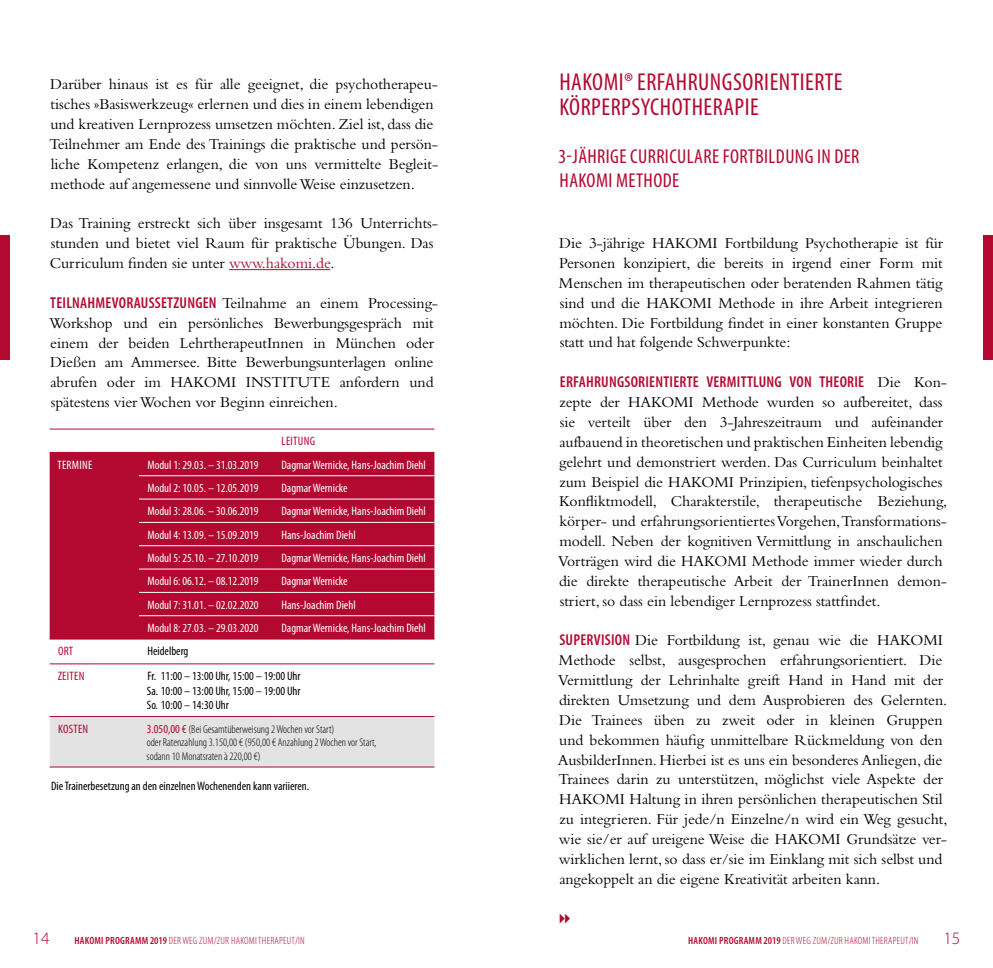
<style>
.page{position:relative;width:993px;height:968px;background:#fff}
.page>*{position:absolute;margin:0;border:0;box-sizing:border-box;transform-origin:0 0}
.t1{font:condensed 24.5px/24.5px "Myriad Pro";letter-spacing:.02em;color:#b30931}
.t2{font:condensed 20.12px/24.2px "Myriad Pro";letter-spacing:.02em;color:#b30931}
.t3{font:300 17.5px "Myriad Pro";color:#b30931}
.t4{font:15.75px/19.8px "Bembo";letter-spacing:-.005em;color:#000}
.t5{font:600 condensed 15.75px "Myriad Pro";letter-spacing:.015em;color:#b30931}
.t6{font:condensed 12.25px "Myriad Pro";color:#fff}
.t7{font:condensed 12.25px/14.7px "Myriad Pro";color:#000;text-align:justify}
.t8{font:condensed 12.25px "Myriad Pro";letter-spacing:.02em;color:#b30931}
.t9{font:condensed 12.25px "Myriad Pro";letter-spacing:.02em;color:#fff}
.t10{font:300 condensed 11.38px/13.7px "Myriad Pro";color:#000}
.t11{font:300 condensed 10.5px "Myriad Pro";letter-spacing:.02em;color:#b30931}
.s1{color:#b30931}
.s2{font-family:"Myriad Pro";font-weight:600;font-stretch:condensed;color:#b30931}
.s3{font-weight:400;font-size:12.25px;color:#b30931}
.s4{font-family:"Bembo";font-weight:400;font-stretch:normal;color:#000}
.s5{font-weight:600}
</style>
<div class="page">
<hr style="left:229px;top:269px;width:101px;height:1px;background:#b30931">
<div style="left:50px;top:453px;width:384px;height:185px;background:#b30931"></div>
<div style="left:50px;top:717px;width:384px;height:49px;background:#e3e3e3"></div>
<hr style="left:50px;top:428px;width:89px;height:1px;background:#b30931">
<hr style="left:139px;top:428px;width:134px;height:1px;background:#b30931">
<hr style="left:273px;top:428px;width:161px;height:1px;background:#b30931">
<hr style="left:139px;top:475px;width:134px;height:1px;background:#fff">
<hr style="left:273px;top:475px;width:161px;height:1px;background:#fff">
<hr style="left:139px;top:498px;width:134px;height:1px;background:#fff">
<hr style="left:273px;top:498px;width:161px;height:1px;background:#fff">
<hr style="left:139px;top:522px;width:134px;height:1px;background:#fff">
<hr style="left:273px;top:522px;width:161px;height:1px;background:#fff">
<hr style="left:139px;top:545px;width:134px;height:1px;background:#fff">
<hr style="left:273px;top:545px;width:161px;height:1px;background:#fff">
<hr style="left:139px;top:568px;width:134px;height:1px;background:#fff">
<hr style="left:273px;top:568px;width:161px;height:1px;background:#fff">
<hr style="left:139px;top:615px;width:134px;height:1px;background:#fff">
<hr style="left:273px;top:615px;width:161px;height:1px;background:#fff">
<hr style="left:50px;top:638px;width:89px;height:1px;background:#b30931">
<hr style="left:139px;top:638px;width:134px;height:1px;background:#b30931">
<hr style="left:273px;top:638px;width:161px;height:1px;background:#b30931">
<hr style="left:50px;top:663px;width:89px;height:1px;background:#b30931">
<hr style="left:139px;top:663px;width:134px;height:1px;background:#b30931">
<hr style="left:273px;top:663px;width:161px;height:1px;background:#b30931">
<hr style="left:50px;top:716px;width:89px;height:1px;background:#b30931">
<hr style="left:139px;top:716px;width:134px;height:1px;background:#b30931">
<hr style="left:273px;top:716px;width:161px;height:1px;background:#b30931">
<hr style="left:50px;top:766px;width:89px;height:1px;background:#b30931">
<hr style="left:139px;top:766px;width:134px;height:1px;background:#b30931">
<hr style="left:273px;top:766px;width:161px;height:1px;background:#b30931">
<hr style="left:139px;top:592px;width:134px;height:1px;background:#fff">
<hr style="left:273px;top:592px;width:161px;height:1px;background:#fff">
<hr style="left:50px;top:452px;width:89px;height:1px;background:#b30931">
<hr style="left:139px;top:452px;width:134px;height:1px;background:#b30931">
<hr style="left:273px;top:452px;width:161px;height:1px;background:#b30931">
<div style="left:982px;top:236px;width:10px;height:124px;background:#b30931"></div>
<div style="left:0;top:236px;width:10px;height:124px;background:#b30931"></div>
<p class="t4" style="left:49px;top:74px;width:390px">Darüber hinaus ist es für alle geeignet, die psychotherapeu&shy;tisches »Basiswerkzeug« erlernen und dies in einem lebendigen und kreativen Lernprozess umsetzen möchten. Ziel ist, dass die Teilnehmer am Ende des Trainings die praktische und persön&shy;liche Kompetenz erlangen, die von uns vermittelte Begleit&shy;methode auf angemessene und sinnvolle Weise einzusetzen.</p>
<p class="t4" style="left:50px;top:213px;width:390px">Das Training erstreckt sich über insgesamt 136 Unterrichts&shy;stunden und bietet viel Raum für praktische Übungen. Das<br>Curriculum finden sie unter <span class="s1">www.hakomi.de</span>.</p>
<p class="t4" style="left:49px;top:292px;width:390px"><span class="s2">TEILNAHMEVORAUSSETZUNGEN</span> Teilnahme an einem Processing-Workshop und ein persönliches Bewerbungsgespräch mit einem der beiden LehrtherapeutInnen in München oder Dießen am Ammersee. Bitte Bewerbungsunterlagen online abrufen oder im HAKOMI INSTITUTE anfordern und spätestens vier Wochen vor Beginn einreichen.</p>
<p class="t8" style="left:281px;top:434px;width:35px">LEITUNG</p>
<p class="t9" style="left:57px;top:458px;width:36px">TERMINE</p>
<p class="t6" style="left:147px;top:458px;width:113px">Modul 1: 29.03. – 31.03.2019</p>
<p class="t6" style="left:281px;top:458px;width:146px">Dagmar Wernicke, Hans-Joachim Diehl</p>
<p class="t6" style="left:147px;top:481px;width:113px">Modul 2: 10.05. – 12.05.2019</p>
<p class="t6" style="left:281px;top:481px;width:67px">Dagmar Wernicke</p>
<p class="t6" style="left:147px;top:504px;width:113px">Modul 3: 28.06. – 30.06.2019</p>
<p class="t6" style="left:281px;top:504px;width:146px">Dagmar Wernicke, Hans-Joachim Diehl</p>
<p class="t6" style="left:147px;top:528px;width:113px">Modul 4: 13.09. – 15.09.2019</p>
<p class="t6" style="left:281px;top:528px;width:76px">Hans-Joachim Diehl</p>
<p class="t6" style="left:147px;top:551px;width:113px">Modul 5: 25.10. – 27.10.2019</p>
<p class="t6" style="left:281px;top:551px;width:146px">Dagmar Wernicke, Hans-Joachim Diehl</p>
<p class="t6" style="left:147px;top:574px;width:113px">Modul 6: 06.12. – 08.12.2019</p>
<p class="t6" style="left:281px;top:574px;width:67px">Dagmar Wernicke</p>
<p class="t6" style="left:147px;top:597px;width:113px">Modul 7: 31.01. – 02.02.2020</p>
<p class="t6" style="left:281px;top:597px;width:76px">Hans-Joachim Diehl</p>
<p class="t6" style="left:147px;top:621px;width:113px">Modul 8: 27.03. – 29.03.2020</p>
<p class="t6" style="left:281px;top:621px;width:146px">Dagmar Wernicke, Hans-Joachim Diehl</p>
<p class="t8" style="left:58px;top:644px;width:17px">ORT</p>
<p class="t7" style="left:147px;top:644px;width:43px">Heidelberg</p>
<p class="t8" style="left:58px;top:669px;width:28px">ZEITEN</p>
<p class="t7" style="left:147px;top:668px;width:155px">Fr. 11:00 – 13:00 Uhr, 15:00 – 19:00 Uhr Sa. 10:00 – 13:00 Uhr, 15:00 – 19:00 Uhr So. 10:00 – 14:30 Uhr</p>
<p class="t8" style="left:58px;top:721px;width:32px">KOSTEN</p>
<p class="t10" style="left:147px;top:722px;width:231px"><span class="s3">3.050,00 €</span> (Bei Gesamtüberweisung 2 Wochen vor Start)<br>oder Ratenzahlung 3.150,00 € (950,00 € Anzahlung 2 Wochen vor Start, sodann 10 Monatsraten à 220,00 €)</p>
<p class="t7" style="left:51px;top:778px;width:259px">Die Trainerbesetzung an den einzelnen Wochenenden kann variieren.</p>
<h1 class="t1" style="left:559px;top:70px;width:284px">HAKOMI® ERFAHRUNGSORIENTIERTE<br>KÖRPERPSYCHOTHERAPIE</h1>
<p class="t2" style="left:558px;top:145px;width:302px">3-JÄHRIGE CURRICULARE FORTBILDUNG IN DER<br>HAKOMI METHODE</p>
<p class="t4" style="left:559px;top:233px;width:385px;text-align:justify">Die 3-jährige HAKOMI Fortbildung Psychotherapie ist für Personen konzipiert, die bereits in irgend einer Form mit Menschen im therapeutischen oder beratenden Rahmen tätig sind und die HAKOMI Methode in ihre Arbeit integrieren möchten. Die Fortbildung findet in einer konstanten Gruppe statt und hat folgende Schwerpunkte:</p>
<p class="t5" style="left:559px;top:373px;width:388px">ERFAHRUNGSORIENTIERTE VERMITTLUNG VON THEORIE <span class="s4">Die Kon-</span></p>
<p class="t4" style="left:558px;top:392px;width:390px">zepte der HAKOMI Methode wurden so aufbereitet, dass sie verteilt über den 3-Jahreszeitraum und aufeinander aufbauend in theoretischen und praktischen Einheiten lebendig gelehrt und demonstriert werden. Das Curriculum beinhaltet zum Beispiel die HAKOMI Prinzipien, tiefenpsychologisches Konfliktmodell, Charakterstile, therapeutische Beziehung, körper- und erfahrungsorientiertes Vorgehen, Transformations&shy;modell. Neben der kognitiven Vermittlung in anschaulichen Vorträgen wird die HAKOMI Methode immer wieder durch die direkte therapeutische Arbeit der TrainerInnen demon&shy;striert, so dass ein lebendiger Lernprozess stattfindet.</p>
<p class="t4" style="left:557px;top:630px;width:391px"><span class="s2">SUPERVISION</span> Die Fortbildung ist, genau wie die HAKOMI Methode selbst, ausgesprochen erfahrungsorientiert. Die Vermittlung der Lehrinhalte greift Hand in Hand mit der direkten Umsetzung und dem Ausprobieren des Gelernten.<br>Die Trainees üben zu zweit oder in kleinen Gruppen und bekommen häufig unmittelbare Rückmeldung von den AusbilderInnen. Hierbei ist es uns ein besonderes Anliegen, die Trainees darin zu unterstützen, möglichst viele Aspekte der HAKOMI Haltung in ihren persönlichen therapeutischen Stil zu integrieren. Für jede/n Einzelne/n wird ein Weg gesucht, wie sie/er auf ureigene Weise die HAKOMI Grundsätze ver&shy;wirklichen lernt, so dass er/sie im Einklang mit sich selbst und angekoppelt an die eigene Kreativität arbeiten kann.</p>
<p class="t3" style="left:33px;top:928px;width:19px">14</p>
<p class="t11" style="left:75px;top:934px;width:232px"><span class="s5">HAKOMI PROGRAMM 2019</span> DER WEG ZUM/ZUR HAKOMI THERAPEUT/IN</p>
<p class="t11" style="left:688px;top:934px;width:232px"><span class="s5">HAKOMI PROGRAMM 2019</span> DER WEG ZUM/ZUR HAKOMI THERAPEUT/IN</p>
<p class="t3" style="left:943px;top:928px;width:19px">15</p>
</div>
